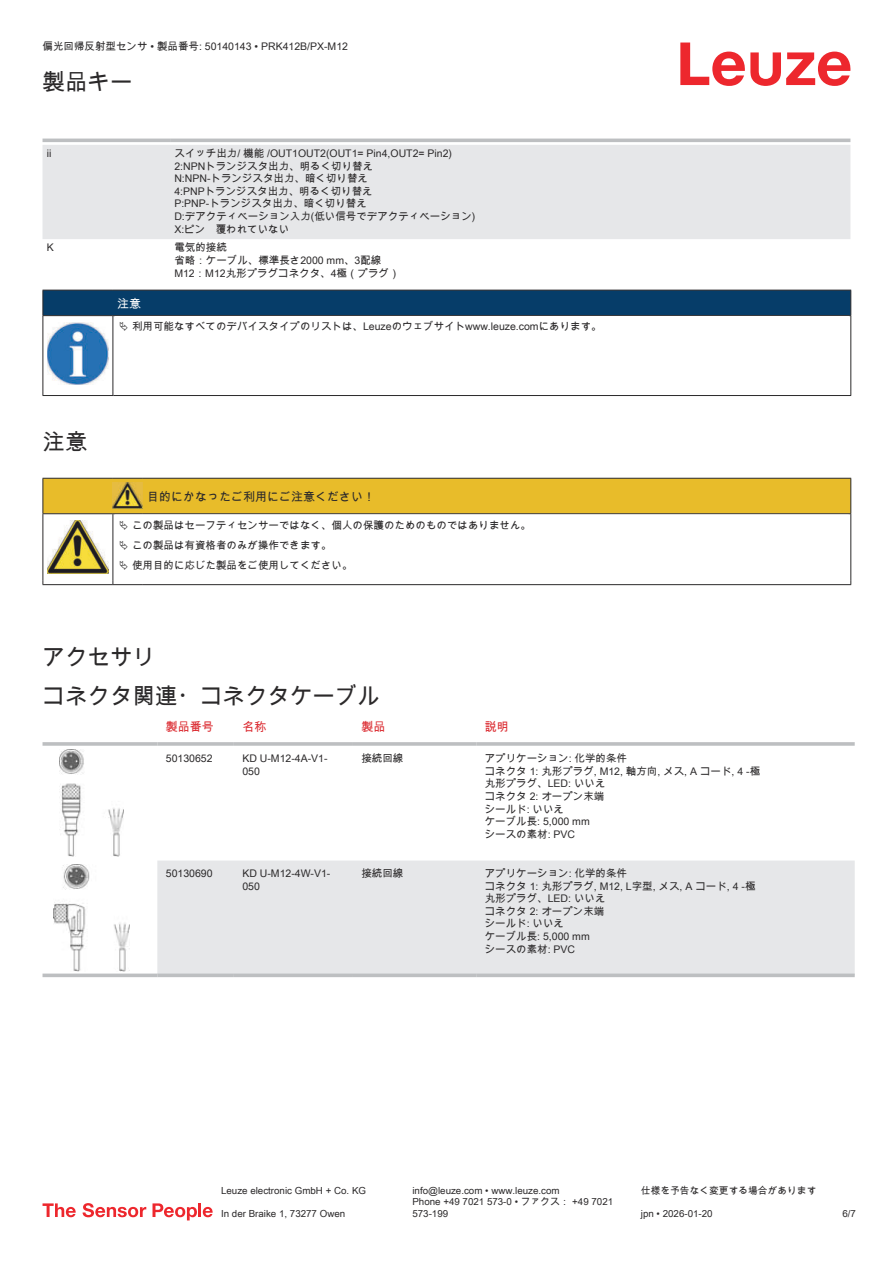
<style>
.page{position:relative;width:893px;height:1263px;background:#fff}
.page>*{position:absolute;margin:0;border:0;box-sizing:border-box;transform-origin:0 0}
.t1{font:22.5px/38.7px "Arial Unicode MS";color:#2b292a}
.t2{font:12px "Arial Unicode MS";color:#2b292a}
.t3{font:12px "Arial Unicode MS";color:#db2a30}
.t4{font:12px "Arial Unicode MS";color:#fff}
.t5{font:10.5px/12.6px "Arial Unicode MS";color:#2b292a}
.t6{font:9.75px/11.7px "Arial Unicode MS";color:#2b292a}
</style>
<div class="page">
<svg style="left:680px;top:43px;width:170px;height:43px"></svg>
<svg style="left:43px;top:138px;width:807px;height:1px"></svg>
<div style="left:43px;top:145px;width:807px;height:94px;background:#e6e7e9"></div>
<hr style="left:43px;top:139px;width:127px;height:3px;background:#bdbfc1">
<hr style="left:170px;top:139px;width:680px;height:3px;background:#bdbfc1">
<svg style="left:43px;top:749px;width:811px;height:229px"></svg>
<div style="left:157px;top:860px;width:698px;height:113px;background:#e6e7e9"></div>
<svg style="left:43px;top:742px;width:114px;height:4px"></svg>
<hr style="left:157px;top:742px;width:77px;height:4px;background:#c7c8ca">
<hr style="left:234px;top:742px;width:119px;height:4px;background:#bdbfc1">
<svg style="left:353px;top:742px;width:123px;height:4px"></svg>
<hr style="left:476px;top:742px;width:379px;height:4px;background:#c7c8ca">
<svg style="left:43px;top:973px;width:114px;height:4px"></svg>
<svg style="left:157px;top:973px;width:77px;height:4px"></svg>
<svg style="left:234px;top:973px;width:119px;height:4px"></svg>
<svg style="left:353px;top:973px;width:123px;height:4px"></svg>
<svg style="left:476px;top:973px;width:379px;height:4px;background:#c2c4c6"></svg>
<img style="left:59px;top:750px;width:65px;height:106px">
<img style="left:54px;top:865px;width:75px;height:106px">
<svg style="left:43px;top:1203px;width:33px;height:14px"></svg>
<svg style="left:83px;top:1203px;width:63px;height:14px"></svg>
<svg style="left:153px;top:1203px;width:44px;height:17px"></svg>
<hr style="left:198px;top:1203px;width:3px;height:14px;background:#ed272d">
<svg style="left:203px;top:1207px;width:10px;height:10px"></svg>
<div style="left:43px;top:290px;width:808px;height:26px;background:#063d69"></div>
<hr style="left:113px;top:315px;width:738px;height:1px;background:#2b292a">
<hr style="left:43px;top:316px;width:1px;height:75px;background:#2b292a">
<hr style="left:113px;top:316px;width:1px;height:75px;background:#2b292a">
<hr style="left:850px;top:316px;width:1px;height:75px;background:#2b292a">
<hr style="left:43px;top:395px;width:70px;height:1px;background:#2b292a">
<hr style="left:113px;top:395px;width:738px;height:1px;background:#2b292a">
<img style="left:47px;top:322px;width:61px;height:63px">
<hr style="left:43px;top:584px;width:70px;height:1px;background:#2b292a">
<hr style="left:113px;top:584px;width:30px;height:1px;background:#2b292a">
<hr style="left:143px;top:584px;width:708px;height:1px;background:#2b292a">
<svg style="left:43px;top:478px;width:808px;height:106px"></svg>
<p class="t5" style="left:43px;top:40px;width:307px">偏光回帰反射型センサ • 製品番号: 50140143 • PRK412B/PX-M12</p>
<h1 class="t1" style="left:43px;top:62px;width:91px">製品キー</h1>
<p class="t5" style="left:47px;top:147px;width:6px">ii</p>
<p class="t5" style="left:174px;top:147px;width:302px">スイッチ出力/ 機能 /OUT1OUT2(OUT1= Pin4,OUT2= Pin2)<br>2:NPNトランジスタ出力、明るく切り替え<br>N:NPN-トランジスタ出力、暗く切り替え<br>4:PNPトランジスタ出力、明るく切り替え<br>P:PNP-トランジスタ出力、暗く切り替え<br>D:デアクティベーション入力(低い信号でデアクティベーション)<br>X:ピン　覆われていない</p>
<p class="t5" style="left:47px;top:242px;width:9px">K</p>
<p class="t5" style="left:174px;top:241px;width:227px">電気的接続<br>省略：ケーブル、標準長さ2000 mm、3配線<br>M12：M12丸形プラグコネクタ、4極（プラグ）</p>
<p class="t4" style="left:117px;top:295px;width:25px">注意</p>
<p class="t5" style="left:132px;top:320px;width:471px">利用可能なすべてのデバイスタイプのリストは、Leuzeのウェブサイトwww.leuze.comにあります。</p>
<h1 class="t1" style="left:43px;top:423px;width:46px">注意</h1>
<p class="t2" style="left:147px;top:488px;width:229px">目的にかなったご利用にご注意ください！</p>
<p class="t5" style="left:132px;top:514px;width:400px;line-height:20.2px">この製品はセーフティセンサーではなく、個人の保護のためのものではありません。この製品は有資格者のみが操作できます。<br>使用目的に応じた製品をご使用してください。</p>
<h1 class="t1" style="left:43px;top:637px;width:339px">アクセサリ<br>コネクタ関連・コネクタケーブル</h1>
<p class="t3" style="left:166px;top:718px;width:49px">製品番号</p>
<p class="t3" style="left:242px;top:718px;width:25px">名称</p>
<p class="t3" style="left:361px;top:718px;width:25px">製品</p>
<p class="t3" style="left:485px;top:718px;width:25px">説明</p>
<p class="t5" style="left:166px;top:752px;width:48px">50130652</p>
<p class="t5" style="left:242px;top:752px;width:87px">KD U-M12-4A-V1-<br>050</p>
<p class="t5" style="left:361px;top:752px;width:43px">接続回線</p>
<p class="t5" style="left:485px;top:752px;width:277px">アプリケーション: 化学的条件<br>コネクタ 1: 丸形プラグ, M12, 軸方向, メス, A コード, 4 -極丸形プラグ、LED: いいえ<br>コネクタ 2: オープン末端<br>シールド: いいえ<br>ケーブル長: 5,000 mm<br>シースの素材: PVC</p>
<p class="t5" style="left:166px;top:867px;width:48px">50130690</p>
<p class="t5" style="left:242px;top:867px;width:90px">KD U-M12-4W-V1-<br>050</p>
<p class="t5" style="left:361px;top:867px;width:43px">接続回線</p>
<p class="t5" style="left:485px;top:867px;width:272px">アプリケーション: 化学的条件<br>コネクタ 1: 丸形プラグ, M12, L字型, メス, A コード, 4 -極丸形プラグ、LED: いいえ<br>コネクタ 2: オープン末端<br>シールド: いいえ<br>ケーブル長: 5,000 mm<br>シースの素材: PVC</p>
<p class="t6" style="left:221px;top:1184px;width:146px">Leuze electronic GmbH + Co. KG</p>
<p class="t6" style="left:412px;top:1184px;width:149px">info@leuze.com • www.leuze.com</p>
<p class="t6" style="left:641px;top:1184px;width:177px">仕様を予告なく変更する場合があります</p>
<p class="t6" style="left:221px;top:1207px;width:126px">In der Braike 1, 73277 Owen</p>
<p class="t6" style="left:412px;top:1196px;width:202px">Phone +49 7021 573-0 • ファクス： +49 7021<br>573-199</p>
<p class="t6" style="left:641px;top:1207px;width:73px">jpn • 2026-01-20</p>
<p class="t6" style="left:842px;top:1207px;width:15px">6/7</p>
</div>
